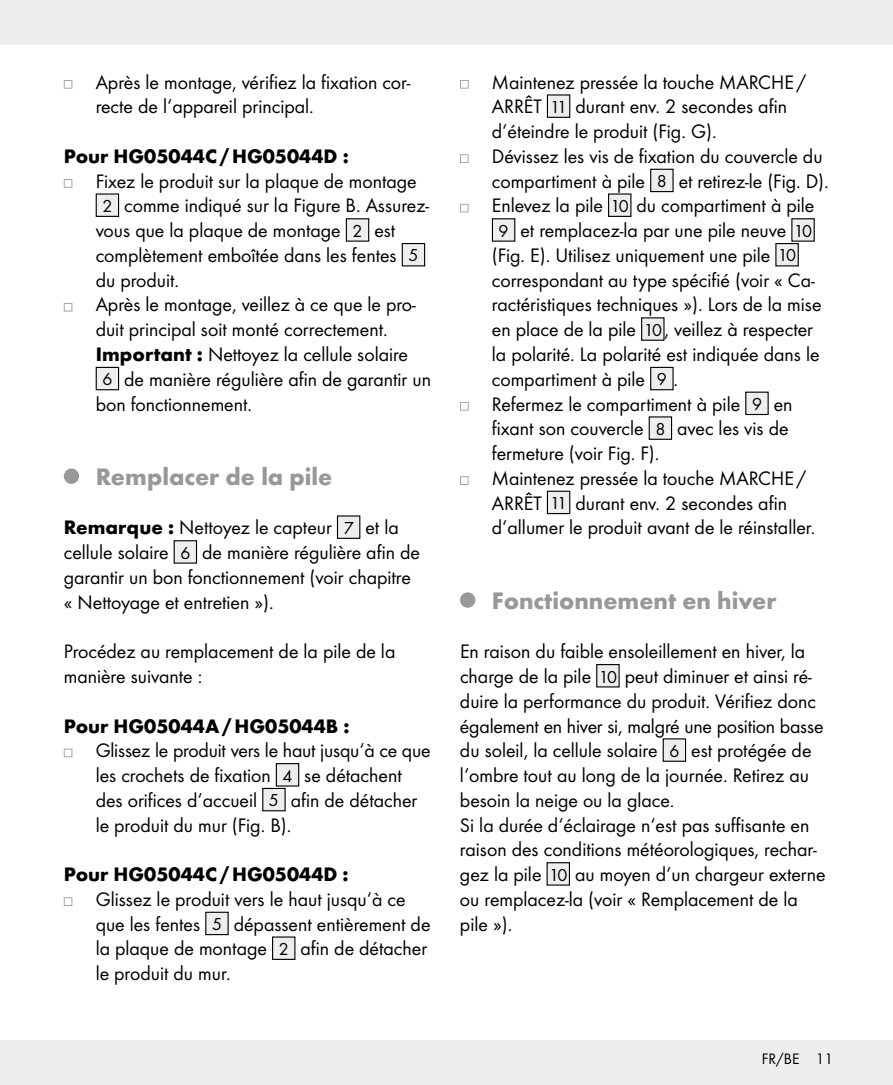
<style>
.page{position:relative;width:893px;height:1085px;background:#fff}
.page>*{position:absolute;margin:0;border:0;box-sizing:border-box;transform-origin:0 0}
.t1{font:700 24.75px "Futura";color:#97979c}
.t2{font:20.25px/24.8px "Futura Boo";color:#000}
.t3{font:700 20.25px "Futura";color:#000}
.t4{font:15.75px "Futura Boo";color:#000}
.s1{font-size:18px}
.s2{font-family:"Futura";font-weight:700}
</style>
<div class="page">
<div style="left:0;top:1040px;width:893px;height:44px;background:#eceeef"></div>
<div style="left:0;top:0;width:893px;height:45px;background:#eceeef"></div>
<svg style="left:64px;top:80px;width:8px;height:9px"></svg>
<svg style="left:64px;top:179px;width:8px;height:9px"></svg>
<div style="left:96px;top:194px;width:23px;height:22px;background:#eceeef"></div>
<div style="left:96px;top:193px;width:23px;height:24px;border:1px solid #000"></div>
<div style="left:346px;top:219px;width:23px;height:22px;background:#eceeef"></div>
<div style="left:346px;top:218px;width:23px;height:24px;border:1px solid #000"></div>
<div style="left:402px;top:243px;width:23px;height:23px;background:#eceeef"></div>
<div style="left:402px;top:243px;width:23px;height:23px;border:1px solid #000"></div>
<svg style="left:64px;top:303px;width:8px;height:8px"></svg>
<div style="left:96px;top:367px;width:23px;height:22px;background:#eceeef"></div>
<div style="left:96px;top:367px;width:23px;height:23px;border:1px solid #000"></div>
<div style="left:64px;top:468px;width:15px;height:16px;background:#97979c;border-radius:50%"></div>
<div style="left:337px;top:516px;width:23px;height:22px;background:#eceeef"></div>
<div style="left:337px;top:515px;width:23px;height:24px;border:1px solid #000"></div>
<div style="left:174px;top:540px;width:22px;height:23px;background:#eceeef"></div>
<div style="left:174px;top:540px;width:23px;height:23px;border:1px solid #000"></div>
<svg style="left:64px;top:748px;width:8px;height:9px"></svg>
<div style="left:276px;top:763px;width:23px;height:22px;background:#eceeef"></div>
<div style="left:276px;top:763px;width:23px;height:23px;border:1px solid #000"></div>
<div style="left:263px;top:788px;width:22px;height:22px;background:#eceeef"></div>
<div style="left:262px;top:787px;width:24px;height:24px;border:1px solid #000"></div>
<svg style="left:64px;top:897px;width:8px;height:8px"></svg>
<div style="left:206px;top:912px;width:22px;height:22px;background:#eceeef"></div>
<div style="left:205px;top:911px;width:24px;height:24px;border:1px solid #000"></div>
<div style="left:273px;top:936px;width:22px;height:23px;background:#eceeef"></div>
<svg style="left:460px;top:80px;width:9px;height:9px"></svg>
<div style="left:547px;top:95px;width:23px;height:22px;background:#eceeef"></div>
<div style="left:547px;top:94px;width:23px;height:24px;border:1px solid #000"></div>
<svg style="left:460px;top:154px;width:9px;height:9px"></svg>
<div style="left:651px;top:169px;width:22px;height:22px;background:#eceeef"></div>
<div style="left:650px;top:169px;width:24px;height:23px;border:1px solid #000"></div>
<svg style="left:460px;top:204px;width:9px;height:8px"></svg>
<div style="left:609px;top:194px;width:22px;height:22px;background:#eceeef"></div>
<div style="left:608px;top:193px;width:23px;height:24px;border:1px solid #000"></div>
<div style="left:492px;top:219px;width:23px;height:22px;background:#eceeef"></div>
<div style="left:492px;top:218px;width:23px;height:24px;border:1px solid #000"></div>
<div style="left:792px;top:219px;width:22px;height:22px;background:#eceeef"></div>
<div style="left:791px;top:218px;width:24px;height:24px;border:1px solid #000"></div>
<div style="left:776px;top:243px;width:22px;height:23px;background:#eceeef"></div>
<div style="left:775px;top:243px;width:24px;height:23px;border:1px solid #000"></div>
<div style="left:642px;top:318px;width:22px;height:22px;background:#eceeef"></div>
<div style="left:641px;top:317px;width:23px;height:24px;border:1px solid #000"></div>
<div style="left:651px;top:367px;width:22px;height:22px;background:#eceeef"></div>
<div style="left:650px;top:367px;width:24px;height:23px;border:1px solid #000"></div>
<svg style="left:460px;top:402px;width:9px;height:8px"></svg>
<div style="left:746px;top:392px;width:22px;height:22px;background:#eceeef"></div>
<div style="left:649px;top:417px;width:23px;height:22px;background:#eceeef"></div>
<div style="left:649px;top:416px;width:23px;height:24px;border:1px solid #000"></div>
<svg style="left:460px;top:476px;width:9px;height:9px"></svg>
<div style="left:547px;top:491px;width:23px;height:22px;background:#eceeef"></div>
<div style="left:547px;top:490px;width:23px;height:24px;border:1px solid #000"></div>
<div style="left:460px;top:592px;width:15px;height:15px;background:#97979c;border-radius:50%"></div>
<div style="left:597px;top:664px;width:22px;height:22px;background:#eceeef"></div>
<div style="left:596px;top:664px;width:24px;height:23px;border:1px solid #000"></div>
<div style="left:663px;top:738px;width:22px;height:23px;background:#eceeef"></div>
<div style="left:663px;top:738px;width:23px;height:23px;border:1px solid #000"></div>
<div style="left:547px;top:862px;width:22px;height:22px;background:#eceeef"></div>
<div style="left:547px;top:862px;width:23px;height:23px;border:1px solid #000"></div>
<p class="t2" style="left:96px;top:69px;width:316px">Après le montage, vérifiez la fixation cor&shy;recte de l‘appareil principal.</p>
<p class="t3" style="left:64px;top:143px;width:286px">Pour HG05044C/HG05044D :</p>
<p class="t2" style="left:96px;top:168px;width:323px">Fixez le produit sur la plaque de montage</p>
<p class="t2" style="left:102px;top:193px;width:328px"><span class="s1">2</span> comme indiqué sur la Figure B. Assurez-</p>
<p class="t2" style="left:96px;top:218px;width:301px">vous que la plaque de montage <span class="s1">2</span> est</p>
<p class="t2" style="left:96px;top:243px;width:324px">complètement emboîtée dans les fentes <span class="s1">5</span></p>
<p class="t2" style="left:96px;top:267px;width:85px">du produit.</p>
<p class="t2" style="left:96px;top:292px;width:322px">Après le montage, veillez à ce que le pro-</p>
<p class="t2" style="left:96px;top:317px;width:294px">duit principal soit monté correctement.</p>
<p class="t2" style="left:96px;top:342px;width:314px"><span class="s2">Important :</span> Nettoyez la cellule solaire</p>
<p class="t2" style="left:102px;top:366px;width:330px"><span class="s1">6</span> de manière régulière afin de garantir un</p>
<p class="t2" style="left:96px;top:391px;width:158px">bon fonctionnement.</p>
<p class="t1" style="left:96px;top:461px;width:238px">Remplacer de la pile</p>
<p class="t2" style="left:64px;top:515px;width:358px"><span class="s2">Remarque :</span> Nettoyez le capteur <span class="s1">7</span> et la cellule solaire <span class="s1">6</span> de manière régulière afin de garantir un bon fonctionnement (voir chapitre « Nettoyage et entretien »).</p>
<p class="t2" style="left:64px;top:639px;width:333px">Procédez au remplacement de la pile de la manière suivante :</p>
<p class="t3" style="left:64px;top:713px;width:287px">Pour HG05044A/HG05044B :</p>
<p class="t2" style="left:96px;top:738px;width:336px">Glissez le produit vers le haut jusqu‘à ce que les crochets de fixation <span class="s1">4</span> se détachent des orifices d‘accueil <span class="s1">5</span> afin de détacher le produit du mur (Fig. B).</p>
<p class="t3" style="left:64px;top:861px;width:286px">Pour HG05044C/HG05044D :</p>
<p class="t2" style="left:96px;top:886px;width:336px">Glissez le produit vers le haut jusqu‘à ce que les fentes <span class="s1">5</span> dépassent entièrement de la plaque de montage <span class="s1">2</span> afin de détacher le produit du mur.</p>
<p class="t2" style="left:492px;top:69px;width:316px">Maintenez pressée la touche MARCHE /</p>
<p class="t2" style="left:492px;top:94px;width:297px">ARRÊT <span class="s1">11</span> durant env. 2 secondes afin</p>
<p class="t2" style="left:492px;top:119px;width:226px">d‘éteindre le produit (Fig. G).</p>
<p class="t2" style="left:492px;top:144px;width:332px">Dévissez les vis de fixation du couvercle du</p>
<p class="t2" style="left:492px;top:168px;width:338px">compartiment à pile <span class="s1">8</span> et retirez-le (Fig. D).</p>
<p class="t2" style="left:492px;top:193px;width:324px">Enlevez la pile <span class="s1">10</span> du compartiment à pile</p>
<p class="t2" style="left:499px;top:218px;width:315px"><span class="s1">9</span> et remplacez-la par une pile neuve <span class="s1">10</span></p>
<p class="t2" style="left:492px;top:243px;width:306px">(Fig. E). Utilisez uniquement une pile <span class="s1">10</span></p>
<p class="t2" style="left:492px;top:267px;width:324px">correspondant au type spécifié (voir « Ca-</p>
<p class="t2" style="left:492px;top:292px;width:331px">ractéristiques techniques »). Lors de la mise</p>
<p class="t2" style="left:492px;top:317px;width:323px">en place de la pile <span class="s1">10</span> , veillez à respecter</p>
<p class="t2" style="left:492px;top:342px;width:329px">la polarité. La polarité est indiquée dans le</p>
<p class="t2" style="left:492px;top:366px;width:188px">compartiment à pile <span class="s1">9</span> .</p>
<p class="t2" style="left:492px;top:391px;width:302px">Refermez le compartiment à pile <span class="s1">9</span> en</p>
<p class="t2" style="left:492px;top:416px;width:298px">fixant son couvercle <span class="s1">8</span> avec les vis de</p>
<p class="t2" style="left:492px;top:441px;width:169px">fermeture (voir Fig. F).</p>
<p class="t2" style="left:492px;top:465px;width:316px">Maintenez pressée la touche MARCHE /</p>
<p class="t2" style="left:492px;top:490px;width:297px">ARRÊT <span class="s1">11</span> durant env. 2 secondes afin</p>
<p class="t2" style="left:492px;top:515px;width:325px">d‘allumer le produit avant de le réinstaller.</p>
<p class="t1" style="left:492px;top:585px;width:286px">Fonctionnement en hiver</p>
<p class="t2" style="left:460px;top:639px;width:367px">En raison du faible ensoleillement en hiver, la charge de la pile <span class="s1">10</span> peut diminuer et ainsi ré&shy;duire la performance du produit. Vérifiez donc également en hiver si, malgré une position basse du soleil, la cellule solaire <span class="s1">6</span> est protégée de l‘ombre tout au long de la journée. Retirez au besoin la neige ou la glace.<br>Si la durée d‘éclairage n‘est pas suffisante en raison des conditions météorologiques, rechar&shy;gez la pile <span class="s1">10</span> au moyen d‘un chargeur externe ou remplacez-la (voir « Remplacement de la pile »).</p>
<p class="t4" style="left:762px;top:1048px;width:73px">FR/BE 11</p>
</div>
